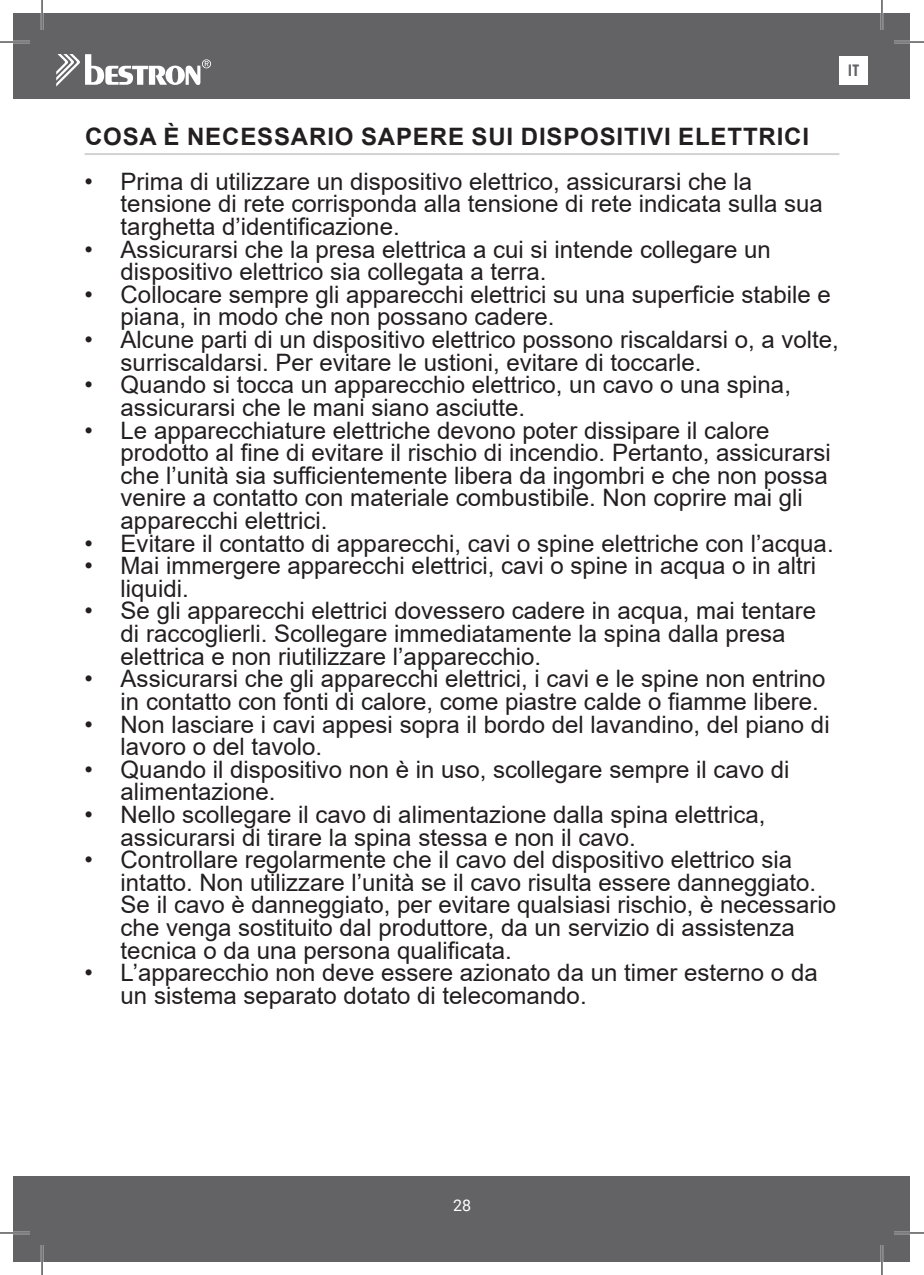
<style>
.page{position:relative;width:924px;height:1275px;background:#fff}
.page>*{position:absolute;margin:0;border:0;box-sizing:border-box;transform-origin:0 0}
.t1{font:24px/22.6px "Arial";color:#231f20}
.t2{font:700 24px "Arial";letter-spacing:.035em;color:#231f20}
.t3{font:16px "Roboto";color:#fff}
.t4{font:700 16px "Century Gothic";color:#636366}
</style>
<div class="page">
<hr style="left:85px;top:153px;width:754px;height:2px;background:#d1d2d4">
<div style="left:14px;top:14px;width:895px;height:85px;background:#636366"></div>
<div style="left:14px;top:1176px;width:895px;height:85px;background:#636366"></div>
<svg style="left:56px;top:54px;width:155px;height:33px"></svg>
<div style="left:839px;top:56px;width:28px;height:29px;background:#fff"></div>
<hr style="left:0;top:41px;width:30px;height:2px;background:#fff">
<hr style="left:893px;top:41px;width:30px;height:2px;background:#fff">
<hr style="left:0;top:1231px;width:30px;height:3px;background:#fff">
<hr style="left:893px;top:1231px;width:30px;height:3px;background:#fff">
<hr style="left:41px;top:0;width:2px;height:30px;background:#fff">
<hr style="left:41px;top:1245px;width:2px;height:30px;background:#fff">
<hr style="left:880px;top:0;width:2px;height:30px;background:#fff">
<hr style="left:880px;top:1245px;width:2px;height:30px;background:#fff">
<hr style="left:0;top:42px;width:30px;height:1px;background:#000">
<hr style="left:893px;top:42px;width:30px;height:1px;background:#000">
<hr style="left:0;top:1232px;width:30px;height:1px;background:#000">
<hr style="left:893px;top:1232px;width:30px;height:1px;background:#000">
<hr style="left:42px;top:0;width:1px;height:30px;background:#000">
<hr style="left:42px;top:1245px;width:1px;height:30px;background:#000">
<hr style="left:881px;top:0;width:1px;height:30px;background:#000">
<hr style="left:881px;top:1245px;width:1px;height:30px;background:#000">
<p class="t4" style="left:847px;top:58px;width:13px">IT</p>
<p class="t2" style="left:85px;top:119px;width:725px">COSA È NECESSARIO SAPERE SUI DISPOSITIVI ELETTRICI</p>
<p class="t1" style="left:121px;top:170px;width:703px;text-indent:-36px">• Prima di utilizzare un dispositivo elettrico, assicurarsi che la tensione di rete corrisponda alla tensione di rete indicata sulla sua targhetta d’identificazione.</p>
<p class="t1" style="left:121px;top:238px;width:651px;text-indent:-36px">• Assicurarsi che la presa elettrica a cui si intende collegare un dispositivo elettrico sia collegata a terra.</p>
<p class="t1" style="left:121px;top:283px;width:711px;text-indent:-36px">• Collocare sempre gli apparecchi elettrici su una superficie stabile e piana, in modo che non possano cadere.</p>
<p class="t1" style="left:121px;top:328px;width:719px;text-indent:-36px">• Alcune parti di un dispositivo elettrico possono riscaldarsi o, a volte, surriscaldarsi. Per evitare le ustioni, evitare di toccarle.</p>
<p class="t1" style="left:121px;top:373px;width:671px;text-indent:-36px">• Quando si tocca un apparecchio elettrico, un cavo o una spina, assicurarsi che le mani siano asciutte.</p>
<p class="t1" style="left:121px;top:419px;width:711px;text-indent:-36px">• Le apparecchiature elettriche devono poter dissipare il calore prodotto al fine di evitare il rischio di incendio. Pertanto, assicurarsi che l’unità sia sufficientemente libera da ingombri e che non possa venire a contatto con materiale combustibile. Non coprire mai gli apparecchi elettrici.</p>
<p class="t1" style="left:85px;top:532px;width:750px">• Evitare il contatto di apparecchi, cavi o spine elettriche con l’acqua.</p>
<p class="t1" style="left:121px;top:554px;width:696px;text-indent:-36px">• Mai immergere apparecchi elettrici, cavi o spine in acqua o in altri liquidi.</p>
<p class="t1" style="left:121px;top:599px;width:696px;text-indent:-36px">• Se gli apparecchi elettrici dovessero cadere in acqua, mai tentare di raccoglierli. Scollegare immediatamente la spina dalla presa elettrica e non riutilizzare l’apparecchio.</p>
<p class="t1" style="left:85px;top:667px;width:742px;text-align:right">• Assicurarsi che gli apparecchi elettrici, i cavi e le spine non entrino in contatto con fonti di calore, come piastre calde o fiamme libere.</p>
<p class="t1" style="left:121px;top:712px;width:710px;text-indent:-36px">• Non lasciare i cavi appesi sopra il bordo del lavandino, del piano di lavoro o del tavolo.</p>
<p class="t1" style="left:121px;top:758px;width:670px;text-indent:-36px">• Quando il dispositivo non è in uso, scollegare sempre il cavo di alimentazione.</p>
<p class="t1" style="left:121px;top:803px;width:646px;text-indent:-36px">• Nello scollegare il cavo di alimentazione dalla spina elettrica, assicurarsi di tirare la spina stessa e non il cavo.</p>
<p class="t1" style="left:121px;top:848px;width:716px;text-indent:-36px">• Controllare regolarmente che il cavo del dispositivo elettrico sia intatto. Non utilizzare l’unità se il cavo risulta essere danneggiato.<br>Se il cavo è danneggiato, per evitare qualsiasi rischio, è necessario che venga sostituito dal produttore, da un servizio di assistenza tecnica o da una persona qualificata.</p>
<p class="t1" style="left:121px;top:961px;width:698px;text-indent:-36px">• L’apparecchio non deve essere azionato da un timer esterno o da un sistema separato dotato di telecomando.</p>
<p class="t3" style="left:453px;top:1193px;width:19px">28</p>
</div>
